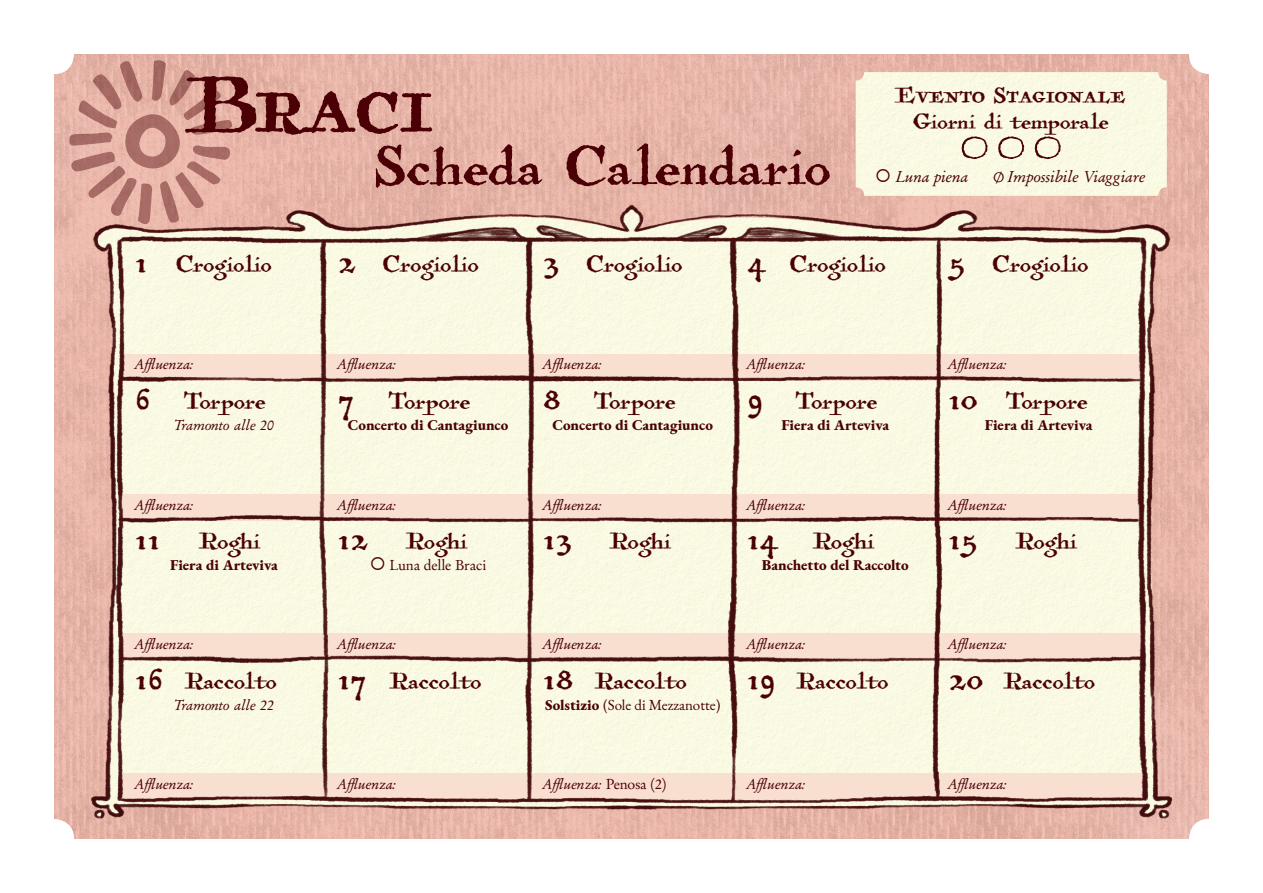
<style>
.page{position:relative;width:1263px;height:893px;background:#fff}
.page>*{position:absolute;margin:0;border:0;box-sizing:border-box;transform-origin:0 0}
.Season_Header{font:105px "Antiquarian";color:#4a0005}
.Season_Header-2{font:72px "Antiquarian";color:#4a0005}
.t1{font:30px "Antiquarian";color:#4a0005}
.t2{font:30px "Antiquarian";letter-spacing:-.02em;color:#4a0005}
.Boccioli_H4{font:28.5px "Antiquarian";color:#4a0005}
.Boccioli_H4-2{font:28.5px "Antiquarian";letter-spacing:.085em;color:#4a0005}
.Calender_text{font:italic 16.5px "Garamond Oldstyle FS";letter-spacing:-.005em;color:#4a0005}
.Calender_text-2{font:italic 15px "Garamond Oldstyle FS";letter-spacing:-.005em;color:#4a0005}
.Calender_text-3{font:800 15px "EB Garamond";color:#4a0005}
.Calender_text-4{font:15px "EB Garamond";color:#4a0005}
.Calender_text-5{font:15px "Garamond Oldstyle FS";letter-spacing:-.005em;color:#4a0005}
.s1{font-family:"EB Garamond";font-style:normal}
.s2{font-size:45px}
.s3{font-weight:800}
.s4{font-style:normal}
</style>
<div class="page">
<img style="left:54px;top:54px;width:1155px;height:785px">
<img style="left:79px;top:187px;width:1112px;height:652px">
<div style="left:856px;top:72px;width:310px;height:124px;background:#fafae3"></div>
<svg style="left:962px;top:136px;width:25px;height:23px"></svg>
<svg style="left:998px;top:136px;width:26px;height:23px"></svg>
<svg style="left:1035px;top:136px;width:26px;height:23px"></svg>
<svg style="left:54px;top:54px;width:196px;height:188px;background:#e4b4a7"></svg>
<p class="Season_Header" style="left:187px;top:32px;width:240px">Braci</p>
<p class="Season_Header-2" style="left:374px;top:116px;width:459px">Scheda Calendario</p>
<p class="Boccioli_H4-2" style="left:895px;top:76px;width:227px">Evento Stagionale</p>
<p class="Boccioli_H4" style="left:913px;top:101px;width:198px">Giorni di temporale</p>
<p class="Calender_text" style="left:875px;top:167px;width:95px">○ Luna piena</p>
<p class="Calender_text" style="left:993px;top:167px;width:154px"><span class="s1">∅</span> Impossibile Viaggiare</p>
<p class="t1" style="left:135px;top:243px;width:138px"><span class="s2">1</span> Crogiolio</p>
<p class="t1" style="left:338px;top:243px;width:142px"><span class="s2">2</span> Crogiolio</p>
<p class="t1" style="left:544px;top:243px;width:140px"><span class="s2">3</span> Crogiolio</p>
<p class="t1" style="left:747px;top:243px;width:140px"><span class="s2">4</span> Crogiolio</p>
<p class="t1" style="left:949px;top:243px;width:141px"><span class="s2">5</span> Crogiolio</p>
<p class="Calender_text-2" style="left:135px;top:355px;width:59px">Affluenza:</p>
<p class="Calender_text-2" style="left:338px;top:355px;width:59px">Affluenza:</p>
<p class="Calender_text-2" style="left:544px;top:355px;width:59px">Affluenza:</p>
<p class="Calender_text-2" style="left:747px;top:355px;width:59px">Affluenza:</p>
<p class="Calender_text-2" style="left:949px;top:355px;width:59px">Affluenza:</p>
<p class="t1" style="left:135px;top:380px;width:132px"><span class="s2">6</span> Torpore</p>
<p class="Calender_text-2" style="left:174px;top:416px;width:102px">Tramonto alle 20</p>
<p class="t1" style="left:338px;top:380px;width:134px"><span class="s2">7</span> Torpore</p>
<p class="Calender_text-3" style="left:348px;top:414px;width:162px">Concerto di Cantagiunco</p>
<p class="t1" style="left:544px;top:380px;width:134px"><span class="s2">8</span> Torpore</p>
<p class="Calender_text-3" style="left:552px;top:414px;width:162px">Concerto di Cantagiunco</p>
<p class="t1" style="left:747px;top:380px;width:132px"><span class="s2">9</span> Torpore</p>
<p class="Calender_text-3" style="left:781px;top:414px;width:109px">Fiera di Arteviva</p>
<p class="t1" style="left:949px;top:380px;width:141px"><span class="s2">1o</span> Torpore</p>
<p class="Calender_text-3" style="left:985px;top:414px;width:109px">Fiera di Arteviva</p>
<p class="Calender_text-2" style="left:135px;top:496px;width:59px">Affluenza:</p>
<p class="Calender_text-2" style="left:338px;top:496px;width:59px">Affluenza:</p>
<p class="Calender_text-2" style="left:544px;top:496px;width:59px">Affluenza:</p>
<p class="Calender_text-2" style="left:747px;top:496px;width:59px">Affluenza:</p>
<p class="Calender_text-2" style="left:949px;top:496px;width:59px">Affluenza:</p>
<p class="t1" style="left:135px;top:520px;width:127px"><span class="s2">11</span> Roghi</p>
<p class="Calender_text-3" style="left:170px;top:554px;width:109px">Fiera di Arteviva</p>
<p class="t1" style="left:338px;top:520px;width:131px"><span class="s2">12</span> Roghi</p>
<p class="Calender_text-5" style="left:370px;top:556px;width:118px">○ Luna delle Braci</p>
<p class="t1" style="left:544px;top:520px;width:129px"><span class="s2">13</span> Roghi</p>
<p class="t1" style="left:747px;top:520px;width:129px"><span class="s2">14</span> Roghi</p>
<p class="Calender_text-3" style="left:762px;top:554px;width:148px">Banchetto del Raccolto</p>
<p class="t1" style="left:949px;top:520px;width:130px"><span class="s2">15</span> Roghi</p>
<p class="Calender_text-2" style="left:135px;top:635px;width:59px">Affluenza:</p>
<p class="Calender_text-2" style="left:338px;top:635px;width:59px">Affluenza:</p>
<p class="Calender_text-2" style="left:544px;top:635px;width:59px">Affluenza:</p>
<p class="Calender_text-2" style="left:747px;top:635px;width:59px">Affluenza:</p>
<p class="Calender_text-2" style="left:949px;top:635px;width:59px">Affluenza:</p>
<p class="t2" style="left:135px;top:660px;width:143px"><span class="s2">16</span> Raccolto</p>
<p class="Calender_text-2" style="left:174px;top:697px;width:102px">Tramonto alle 22</p>
<p class="t2" style="left:338px;top:660px;width:145px"><span class="s2">17</span> Raccolto</p>
<p class="t2" style="left:544px;top:660px;width:145px"><span class="s2">18</span> Raccolto</p>
<p class="Calender_text-4" style="left:545px;top:696px;width:177px"><span class="s3">Solstizio</span> (Sole di Mezzanotte)</p>
<p class="t2" style="left:747px;top:660px;width:143px"><span class="s2">19</span> Raccolto</p>
<p class="t2" style="left:949px;top:660px;width:148px"><span class="s2">2o</span> Raccolto</p>
<p class="Calender_text-2" style="left:135px;top:775px;width:59px">Affluenza:</p>
<p class="Calender_text-2" style="left:338px;top:775px;width:59px">Affluenza:</p>
<p class="Calender_text-2" style="left:544px;top:775px;width:124px">Affluenza: <span class="s4">Penosa (2)</span></p>
<p class="Calender_text-2" style="left:747px;top:775px;width:59px">Affluenza:</p>
<p class="Calender_text-2" style="left:949px;top:775px;width:59px">Affluenza:</p>
</div>
